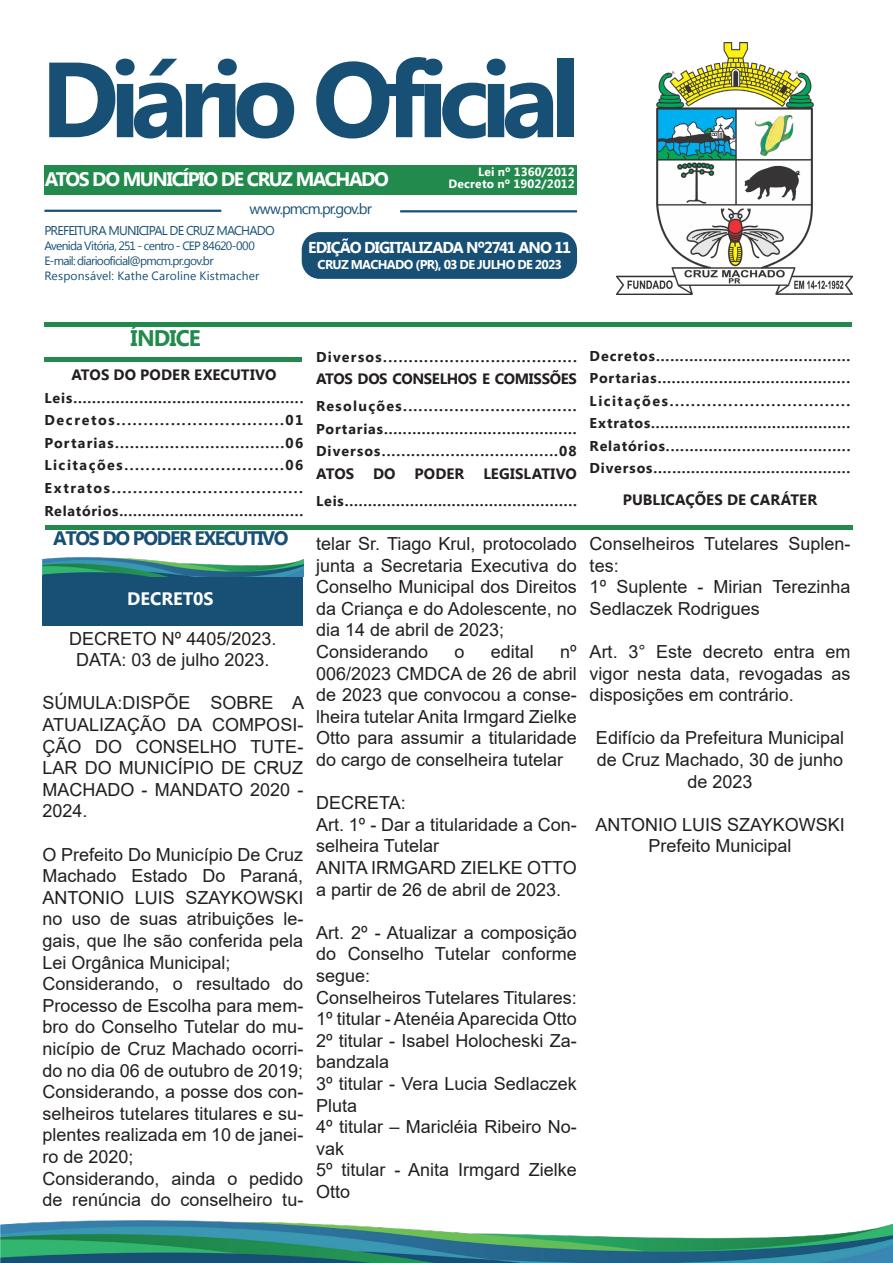
<style>
.page{position:relative;width:893px;height:1263px;background:#fff}
.page>*{position:absolute;margin:0;border:0;box-sizing:border-box;transform-origin:0 0}
.t1{font:700 106.5px "Myanmar Text";letter-spacing:-.085em;color:#175074}
.t2{font:700 22.5px "Myanmar Text";letter-spacing:-.04em;color:#228a4c}
.t3{font:700 19.5px "Myanmar Text";letter-spacing:-.075em;color:#fff}
.t4{font:700 19.5px "Myanmar Text";letter-spacing:-.07em;color:#175074}
.t5{font:18px/21.6px "Arial";color:#231f20}
.t6{font:700 18px "Myanmar Text";color:#fff}
.t7{font:700 15.75px "Myanmar Text";letter-spacing:-.055em;color:#fff}
.t8{font:700 15px "Myanmar Text";color:#231f20}
.t9{font:700 15px "Myanmar Text";letter-spacing:-.025em;color:#231f20}
.t10{font:15px "Myanmar Text";letter-spacing:-.065em;color:#175074}
.t11{font:700 14.25px/22.5px "Myanmar Text";letter-spacing:.075em;color:#231f20}
.t12{font:700 14.25px "Myanmar Text";letter-spacing:.105em;color:#231f20}
.t13{font:700 14.25px "Myanmar Text";letter-spacing:.055em;color:#231f20}
.t14{font:700 14.25px "Myanmar Text";letter-spacing:.05em;color:#231f20}
.t15{font:700 14.25px "Myanmar Text";letter-spacing:.115em;color:#231f20}
.t16{font:12.75px "Myanmar Text";letter-spacing:-.06em;color:#175074}
.t17{font:700 12.75px "Myanmar Text";letter-spacing:-.05em;color:#fff}
.t18{font:12px "Myanmar Text";letter-spacing:-.05em;color:#175074}
.t19{font:12px "Myanmar Text";letter-spacing:.015em;color:#175074}
.t20{font:700 12px "Myanmar Text";letter-spacing:.015em;color:#fff}
</style>
<div class="page">
<img style="left:616px;top:42px;width:236px;height:252px">
<div style="left:44px;top:165px;width:533px;height:29px;background:#228a4c"></div>
<hr style="left:44px;top:210px;width:177px;height:2px;background:#175074">
<hr style="left:400px;top:210px;width:177px;height:2px;background:#175074">
<div style="left:302px;top:232px;width:275px;height:47px;background:#175074;border-radius:18px"></div>
<hr style="left:44px;top:322px;width:808px;height:4px;background:#228a4c">
<hr style="left:45px;top:525px;width:808px;height:4px;background:#228a4c">
<div style="left:44px;top:357px;width:258px;height:5px;background:#228a4c"></div>
<img style="left:0;top:1220px;width:893px;height:43px">
<img style="left:43px;top:557px;width:260px;height:20px">
<div style="left:43px;top:577px;width:260px;height:49px;background:#175074"></div>
<p class="t1" style="left:41px;top:38px;width:541px">Diário Oficial</p>
<p class="t3" style="left:45px;top:168px;width:346px">ATOS DO MUNICÍPIO DE CRUZ MACHADO</p>
<p class="t20" style="left:478px;top:164px;width:98px">Lei nº 1360/2012</p>
<p class="t20" style="left:448px;top:176px;width:128px">Decreto nº 1902/2012</p>
<p class="t10" style="left:249px;top:200px;width:124px">www.pmcm.pr.gov.br</p>
<p class="t16" style="left:44px;top:223px;width:232px">PREFEITURA MUNICIPAL DE CRUZ MACHADO</p>
<p class="t18" style="left:44px;top:239px;width:212px">Avenida Vitória, 251 - centro - CEP 84620-000</p>
<p class="t18" style="left:44px;top:254px;width:171px">E-mail: diariooficial@pmcm.pr.gov.br</p>
<p class="t19" style="left:44px;top:269px;width:217px">Responsável: Kathe Caroline Kistmacher</p>
<p class="t7" style="left:308px;top:238px;width:265px">EDIÇÃO DIGITALIZADA Nº2741 ANO 11</p>
<p class="t17" style="left:318px;top:257px;width:246px">CRUZ MACHADO (PR), 03 DE JULHO DE 2023</p>
<p class="t2" style="left:131px;top:325px;width:72px">ÍNDICE</p>
<p class="t8" style="left:71px;top:366px;width:207px">ATOS DO PODER EXECUTIVO</p>
<p class="t11" style="left:44px;top:387px;width:261px">Leis.................................................</p>
<p class="t15" style="left:44px;top:412px;width:260px">Decretos...............................01</p>
<p class="t11" style="left:44px;top:432px;width:260px">Portarias..................................06</p>
<p class="t12" style="left:44px;top:457px;width:260px">Licitações..............................06</p>
<p class="t12" style="left:44px;top:480px;width:260px">Extratos....................................</p>
<p class="t14" style="left:44px;top:502px;width:260px">Relatórios........................................</p>
<p class="t4" style="left:53px;top:527px;width:237px">ATOS DO PODER EXECUTIVO</p>
<p class="t6" style="left:127px;top:588px;width:88px">DECRET0S</p>
<p class="t5" style="left:69px;top:627px;width:209px">DECRETO Nº 4405/2023.</p>
<p class="t5" style="left:76px;top:649px;width:195px">DATA: 03 de julho 2023.</p>
<p class="t5" style="left:43px;top:692px;width:263px;text-align:justify">SÚMULA:DISPÕE SOBRE A ATUALIZAÇÃO DA COMPOSI-ÇÃO DO CONSELHO TUTE-LAR DO MUNICÍPIO DE CRUZ MACHADO - MANDATO 2020 - 2024.</p>
<p class="t5" style="left:43px;top:843px;width:262px;text-align:justify">O Prefeito Do Município De Cruz Machado Estado Do Paraná, ANTONIO LUIS SZAYKOWSKI no uso de suas atribuições le&shy;gais, que lhe são conferida pela Lei Orgânica Municipal;</p>
<p class="t5" style="left:43px;top:973px;width:262px;text-align:justify">Considerando, o resultado do Processo de Escolha para mem&shy;bro do Conselho Tutelar do mu&shy;nicípio de Cruz Machado ocorri&shy;do no dia 06 de outubro de 2019;</p>
<p class="t5" style="left:43px;top:1081px;width:262px;text-align:justify">Considerando, a posse dos con&shy;selheiros tutelares titulares e su&shy;plentes realizada em 10 de janei&shy;ro de 2020;</p>
<p class="t5" style="left:43px;top:1167px;width:262px">Considerando, ainda o pedido de renúncia do conselheiro tu-</p>
<p class="t11" style="left:316px;top:345px;width:262px">Diversos......................................</p>
<p class="t9" style="left:316px;top:370px;width:262px">ATOS DOS CONSELHOS E COMISSÕES</p>
<p class="t11" style="left:316px;top:395px;width:262px">Resoluções..................................<br>Portarias.........................................</p>
<p class="t11" style="left:316px;top:440px;width:262px">Diversos....................................08</p>
<p class="t8" style="left:316px;top:465px;width:40px">ATOS</p>
<p class="t8" style="left:373px;top:465px;width:24px">DO</p>
<p class="t8" style="left:415px;top:465px;width:51px">PODER</p>
<p class="t8" style="left:483px;top:465px;width:95px">LEGISLATIVO</p>
<p class="t11" style="left:316px;top:489px;width:262px">Leis..................................................</p>
<p class="t5" style="left:316px;top:533px;width:262px;text-align:justify">telar Sr. Tiago Krul, protocolado junta a Secretaria Executiva do Conselho Municipal dos Direitos da Criança e do Adolescente, no dia 14 de abril de 2023;</p>
<p class="t5" style="left:316px;top:641px;width:114px">Considerando</p>
<p class="t5" style="left:455px;top:641px;width:12px">o</p>
<p class="t5" style="left:491px;top:641px;width:45px">edital</p>
<p class="t5" style="left:316px;top:641px;width:262px;text-align:justify;text-indent:244px">nº 006/2023 CMDCA de 26 de abril de 2023 que convocou a conse&shy;lheira tutelar Anita Irmgard Zielke Otto para assumir a titularidade do cargo de conselheira tutelar</p>
<p class="t5" style="left:316px;top:792px;width:91px">DECRETA:</p>
<p class="t5" style="left:316px;top:813px;width:262px">Art. 1º - Dar a titularidade a Con&shy;selheira Tutelar</p>
<p class="t5" style="left:316px;top:857px;width:262px">ANITA IRMGARD ZIELKE OTTO a partir de 26 de abril de 2023.</p>
<p class="t5" style="left:316px;top:921px;width:262px;text-align:justify">Art. 2º - Atualizar a composição do Conselho Tutelar conforme segue:</p>
<p class="t5" style="left:316px;top:986px;width:262px">Conselheiros Tutelares Titulares:</p>
<p class="t5" style="left:316px;top:1008px;width:262px">1º titular - Atenéia Aparecida Otto</p>
<p class="t5" style="left:316px;top:1029px;width:262px">2º titular - Isabel Holocheski Za&shy;bandzala</p>
<p class="t5" style="left:316px;top:1073px;width:262px">3º titular - Vera Lucia Sedlaczek<br>Pluta</p>
<p class="t5" style="left:316px;top:1116px;width:262px">4º titular – Maricléia Ribeiro No&shy;vak</p>
<p class="t5" style="left:316px;top:1159px;width:262px">5º titular - Anita Irmgard Zielke<br>Otto</p>
<p class="t11" style="left:590px;top:345px;width:262px">Decretos.........................................</p>
<p class="t11" style="left:590px;top:367px;width:262px">Portarias.........................................</p>
<p class="t12" style="left:590px;top:393px;width:262px">Licitações..................................</p>
<p class="t13" style="left:590px;top:415px;width:262px">Extratos...........................................</p>
<p class="t11" style="left:590px;top:435px;width:262px">Relatórios.......................................</p>
<p class="t11" style="left:590px;top:457px;width:262px">Diversos..........................................</p>
<p class="t8" style="left:623px;top:491px;width:196px">PUBLICAÇÕES DE CARÁTER</p>
<p class="t5" style="left:590px;top:533px;width:262px">Conselheiros Tutelares Suplen&shy;tes:</p>
<p class="t5" style="left:590px;top:576px;width:262px">1º Suplente - Mirian Terezinha<br>Sedlaczek Rodrigues</p>
<p class="t5" style="left:590px;top:641px;width:262px;text-align:justify">Art. 3° Este decreto entra em vigor nesta data, revogadas as disposições em contrário.</p>
<p class="t5" style="left:596px;top:727px;width:250px;text-align:center">Edifício da Prefeitura Municipal de Cruz Machado, 30 de junho de 2023</p>
<p class="t5" style="left:595px;top:813px;width:251px">ANTONIO LUIS SZAYKOWSKI</p>
<p class="t5" style="left:648px;top:835px;width:145px">Prefeito Municipal</p>
</div>
